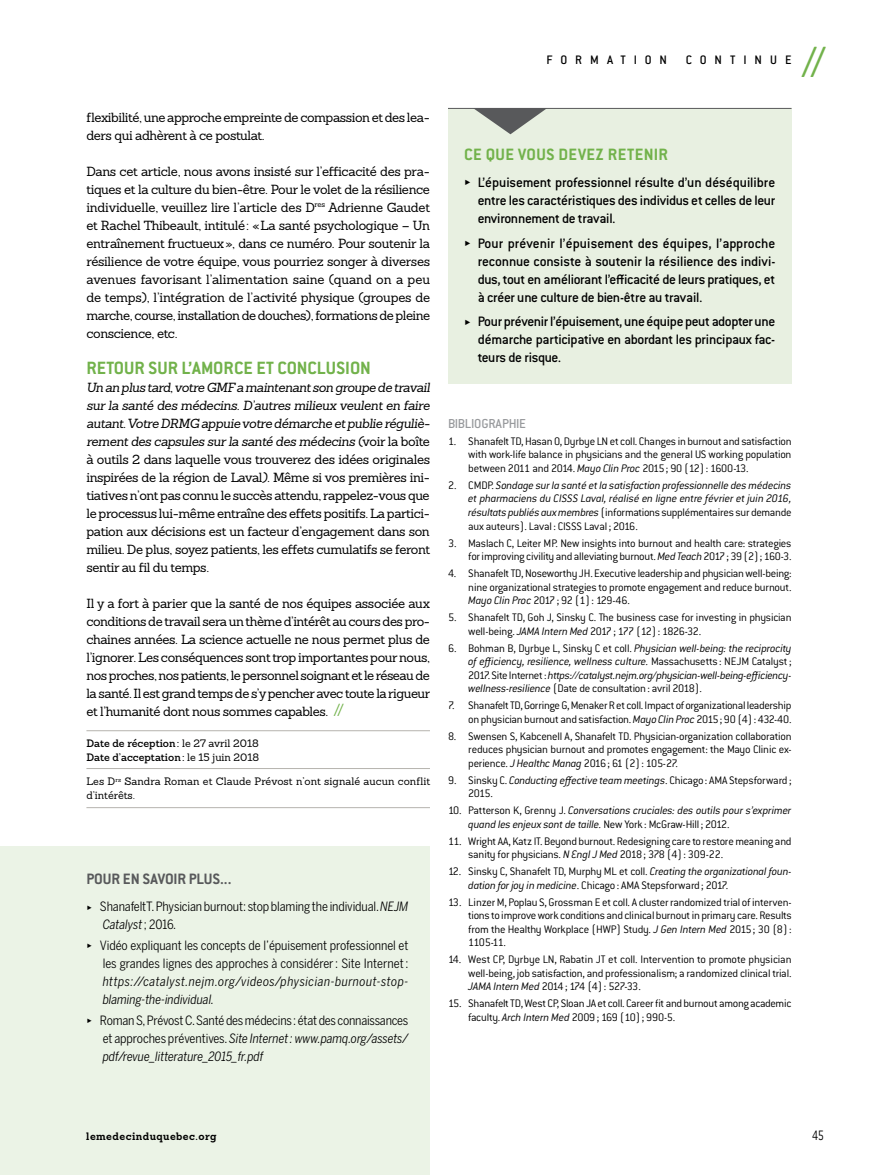
<style>
.page{position:relative;width:878px;height:1175px;background:#fff}
.page>*{position:absolute;margin:0;border:0;box-sizing:border-box;transform-origin:0 0}
.t1{font:500 48px "Conduit ITC Std";color:#72b24b}
.t2{font:700 19.5px "Conduit ITC Std";color:#72b24b}
.t3{font:700 18px "Conduit ITC Std";letter-spacing:.02em;color:#72b24b}
.t4{font:700 16.5px "Conduit ITC Std";letter-spacing:-.005em;color:#58595b}
.t5{font:500 15px/18px "Conduit ITC Std";letter-spacing:-.025em;color:#000;text-align:justify}
.t6{font:300 15px "Conduit ITC Std";color:#000;scale:.8 1}
.t7{font:500 14.25px "Conduit ITC Std";letter-spacing:-.03em;color:#989a9d}
.t8{font:500 13.5px "Conduit ITC Std";letter-spacing:.585em;color:#000}
.t9{font:12.9px/18px "Sanchez Slab";letter-spacing:-.03em;color:#000;text-align:justify}
.t10{font:12.75px/18px "Benton Sans Cond";letter-spacing:-.01em;color:#000}
.t11{font:italic 12.75px/18px "Benton Sans Cond";letter-spacing:.03em;color:#000}
.t12{font:300 12px/13.5px "Conduit ITC Std";letter-spacing:-.025em;color:#000;text-align:justify}
.t13{font:italic 300 12px/13.5px "Conduit ITC Std";letter-spacing:-.02em;color:#000;text-align:justify}
.t14{font:10.5px/13.5px "Sanchez Slab";letter-spacing:.01em;color:#000}
.t15{font:600 10.5px/13.5px "Sanchez Slab";color:#000}
.t16{font:700 10.5px "Sanchez Slab";letter-spacing:.04em;color:#000}
.s1{font-style:italic}
.s2{font-family:"Conduit ITC Std";font-weight:500;font-size:19.5px;color:#72b24b}
.s3{font-weight:400}
.s4{font-style:normal}
</style>
<div class="page">
<hr style="left:86px;top:730px;width:344px;height:1px;background:#b5b3ae">
<hr style="left:86px;top:768px;width:344px;height:1px;background:#b5b3ae">
<hr style="left:86px;top:807px;width:344px;height:1px;background:#b5b3ae">
<div style="left:448px;top:108px;width:343px;height:275px;background:#e8f0e1"></div>
<svg style="left:474px;top:109px;width:72px;height:25px"></svg>
<hr style="left:448px;top:108px;width:343px;height:1px;background:#58595b">
<div style="left:0;top:846px;width:430px;height:328px;background:#ebf3e6"></div>
<p class="t9" style="left:86px;top:108px;width:345px">flexibilité, une approche empreinte de compassion et des lea&shy;ders qui adhèrent à ce postulat.</p>
<p class="t9" style="left:86px;top:162px;width:345px">Dans cet article, nous avons insisté sur l’efficacité des pra&shy;tiques et la culture du bien-être. Pour le volet de la résilience individuelle, veuillez lire l’article des D<sup>res</sup> Adrienne Gaudet et Rachel Thibeault, intitulé: «La santé psychologique – Un entraînement fructueux», dans ce numéro. Pour soutenir la résilience de votre équipe, vous pourriez songer à diverses avenues favorisant l’alimentation saine (quand on a peu de temps), l’intégration de l’activité physique (groupes de marche, course, installation de douches), formations de pleine conscience, etc.</p>
<h2 class="t2" style="left:86px;top:356px;width:286px">RETOUR SUR L’AMORCE ET CONCLUSION</h2>
<p class="t9" style="left:86px;top:378px;width:345px"><span class="s1">Un an plus tard, votre GMF a maintenant son groupe de travail sur la santé des médecins. D’autres milieux veulent en faire autant. Votre DRMG appuie votre démarche et publie réguliè&shy;rement des capsules sur la santé des médecins (</span>voir la boîte à outils 2 dans laquelle vous trouverez des idées originales inspirées de la région de Laval<span class="s1">).</span> Même si vos premières ini&shy;tiatives n’ont pas connu le succès attendu, rappelez-vous que le processus lui-même entraîne des effets positifs. La partici&shy;pation aux décisions est un facteur d’engagement dans son milieu. De plus, soyez patients, les effets cumulatifs se feront sentir au fil du temps.</p>
<p class="t9" style="left:86px;top:594px;width:345px">Il y a fort à parier que la santé de nos équipes associée aux conditions de travail sera un thème d’intérêt au cours des pro&shy;chaines années. La science actuelle ne nous permet plus de l’ignorer. Les conséquences sont trop importantes pour nous, nos proches, nos patients, le personnel soignant et le réseau de la santé. Il est grand temps de s’y pencher avec toute la rigueur et l’humanité dont nous sommes capables. <span class="s2">//</span></p>
<p class="t15" style="left:86px;top:736px;width:174px">Date de réception: <span class="s3">le 27 avril 2018<br></span>Date d’acceptation: <span class="s3">le 15 juin 2018</span></p>
<p class="t14" style="left:86px;top:774px;width:345px">Les D<sup>rs</sup> Sandra Roman et Claude Prévost n’ont signalé aucun conflit d’intérêts.</p>
<h3 class="t4" style="left:86px;top:868px;width:146px">POUR EN SAVOIR PLUS...</h3>
<p class="t10" style="left:100px;top:897px;width:310px">ShanafeltT. Physician burnout: stop blaming the individual.<span class="s1">NEJM<br>Catalyst</span>; 2016.</p>
<p class="t10" style="left:100px;top:936px;width:310px">Vidéo expliquant les concepts de l’épuisement professionnel et les grandes lignes des approches à considérer: Site Internet:</p>
<p class="t11" style="left:103px;top:972px;width:307px">https://catalyst.nejm.org/videos/physician-burnout-stop&shy;blaming-the-individual.</p>
<p class="t10" style="left:100px;top:1011px;width:310px;text-align:justify">Roman S, Prévost C. Santé des médecins: état des connaissances et approches préventives. <span class="s1">Site Internet: www.pamq.org/assets/ pdf/revue_litterature_2015_fr.pdf</span></p>
<p class="t8" style="left:546px;top:52px;width:122px">FORMATION</p>
<p class="t8" style="left:685px;top:52px;width:107px">CONTINUE</p>
<h1 class="t1" style="left:801px;top:33px;width:26px">//</h1>
<h3 class="t3" style="left:464px;top:143px;width:205px">CE QUE VOUS DEVEZ RETENIR</h3>
<p class="t5" style="left:477px;top:173px;width:299px">L’épuisement professionnel résulte d’un déséquilibre entre les caractéristiques des individus et celles de leur environnement de travail.</p>
<p class="t5" style="left:477px;top:233px;width:299px">Pour prévenir l’épuisement des équipes, l’approche reconnue consiste à soutenir la résilience des indivi&shy;dus, tout en améliorant l’efficacité de leurs pratiques, et à créer une culture de bien-être au travail.</p>
<p class="t5" style="left:477px;top:312px;width:299px">Pour prévenir l’épuisement, une équipe peut adopter une démarche participative en abordant les principaux fac&shy;teurs de risque.</p>
<p class="t7" style="left:448px;top:414px;width:80px">BIBLIOGRAPHIE</p>
<p class="t12" style="left:468px;top:434px;width:325px;text-indent:-20px">1. Shanafelt TD, Hasan O, Dyrbye LN et coll. Changes in burnout and satisfaction with work-life balance in physicians and the general US working population between 2011 and 2014. <span class="s1">Mayo Clin Proc</span> 2015; 90 (12): 1600-13.</p>
<p class="t13" style="left:468px;top:478px;width:325px;text-indent:-20px"><span class="s4">2. CMDP.</span> Sondage sur la santé et la satisfaction professionnelle des médecins et pharmaciens du CISSS Laval, réalisé en ligne entre février et juin 2016, résultats publiés aux membres <span class="s4">(informations supplémentaires sur demande aux auteurs). Laval : CISSS Laval ; 2016.</span></p>
<p class="t12" style="left:448px;top:535px;width:345px;text-align:right">3. Maslach C, Leiter MP. New insights into burnout and health care: strategies for improving civility and alleviating burnout. <span class="s1">Med Teach</span> 2017; 39 (2); 160-3.</p>
<p class="t12" style="left:468px;top:566px;width:325px;text-indent:-20px">4. Shanafelt TD, Noseworthy JH. Executive leadership and physician well-being: nine organizational strategies to promote engagement and reduce burnout.<br><span class="s1">Mayo Clin Proc</span> 2017; 92 (1): 129-46.</p>
<p class="t12" style="left:468px;top:610px;width:325px;text-indent:-20px">5. Shanafelt TD, Goh J, Sinsky C. The business case for investing in physician well-being. <span class="s1">JAMA Intern Med</span> 2017; 177 (12): 1826-32.</p>
<p class="t13" style="left:468px;top:640px;width:325px;text-indent:-20px"><span class="s4">6. Bohman B, Dyrbye L, Sinsky C et coll.</span> Physician well-being: the reciprocity of efficiency, resilience, wellness culture. <span class="s4">Massachusetts : NEJM Catalyst; 2017. Site Internet:</span> https://catalyst.nejm.org/physician-well-being-efficiency&shy;wellness-resilience <span class="s4">(Date de consultation: avril 2018).</span></p>
<p class="t12" style="left:448px;top:698px;width:345px;text-align:right">7. Shanafelt TD, Gorringe G, Menaker R et coll. Impact of organizational leadership on physician burnout and satisfaction. <span class="s1">Mayo Clin Proc</span> 2015; 90 (4): 432-40.</p>
<p class="t12" style="left:468px;top:728px;width:325px;text-indent:-20px">8. Swensen S, Kabcenell A, Shanafelt TD. Physician-organization collaboration reduces physician burnout and promotes engagement: the Mayo Clinic ex&shy;perience. <span class="s1">J Healthc Manag</span> 2016; 61 (2): 105-27.</p>
<p class="t12" style="left:468px;top:772px;width:325px;text-indent:-20px">9. Sinsky C. <span class="s1">Conducting effective team meetings</span>. Chicago: AMA Stepsforward;<br>2015.</p>
<p class="t13" style="left:468px;top:803px;width:324px;text-indent:-20px"><span class="s4">10. Patterson K, Grenny J.</span> Conversations cruciales: des outils pour s’exprimer quand les enjeux sont de taille. <span class="s4">New York : McGraw-Hill ; 2012.</span></p>
<p class="t12" style="left:468px;top:833px;width:325px;text-indent:-20px">11. Wright AA, Katz IT. Beyond burnout. Redesigning care to restore meaning and sanity for physicians. <span class="s1">N Engl J Med</span> 2018; 378 (4): 309-22.</p>
<p class="t12" style="left:468px;top:864px;width:325px;text-indent:-20px">12. Sinsky C, Shanafelt TD, Murphy ML et coll. <span class="s1">Creating the organizational foun&shy;dation for joy in medicine</span>. Chicago: AMA Stepsforward; 2017.</p>
<p class="t12" style="left:468px;top:894px;width:325px;text-indent:-20px">13. Linzer M, Poplau S, Grossman E et coll. A cluster randomized trial of interven&shy;tions to improve work conditions and clinical burnout in primary care. Results from the Healthy Workplace (HWP) Study. <span class="s1">J Gen Intern Med</span> 2015; 30 (8):<br>1105-11.</p>
<p class="t12" style="left:468px;top:952px;width:325px;text-indent:-20px">14. West CP, Dyrbye LN, Rabatin JT et coll. Intervention to promote physician well-being, job satisfaction, and professionalism; a randomized clinical trial.<br><span class="s1">JAMA Intern Med</span> 2014; 174 (4): 527-33.</p>
<p class="t12" style="left:468px;top:996px;width:325px;text-indent:-20px">15. Shanafelt TD, West CP, Sloan JA et coll. Career fit and burnout among academic faculty. <span class="s1">Arch Intern Med</span> 2009; 169 (10); 990-5.</p>
<p class="t16" style="left:86px;top:1129px;width:132px">lemedecinduquebec.org</p>
<p class="t6" style="left:812px;top:1126px;width:16px">45</p>
</div>
